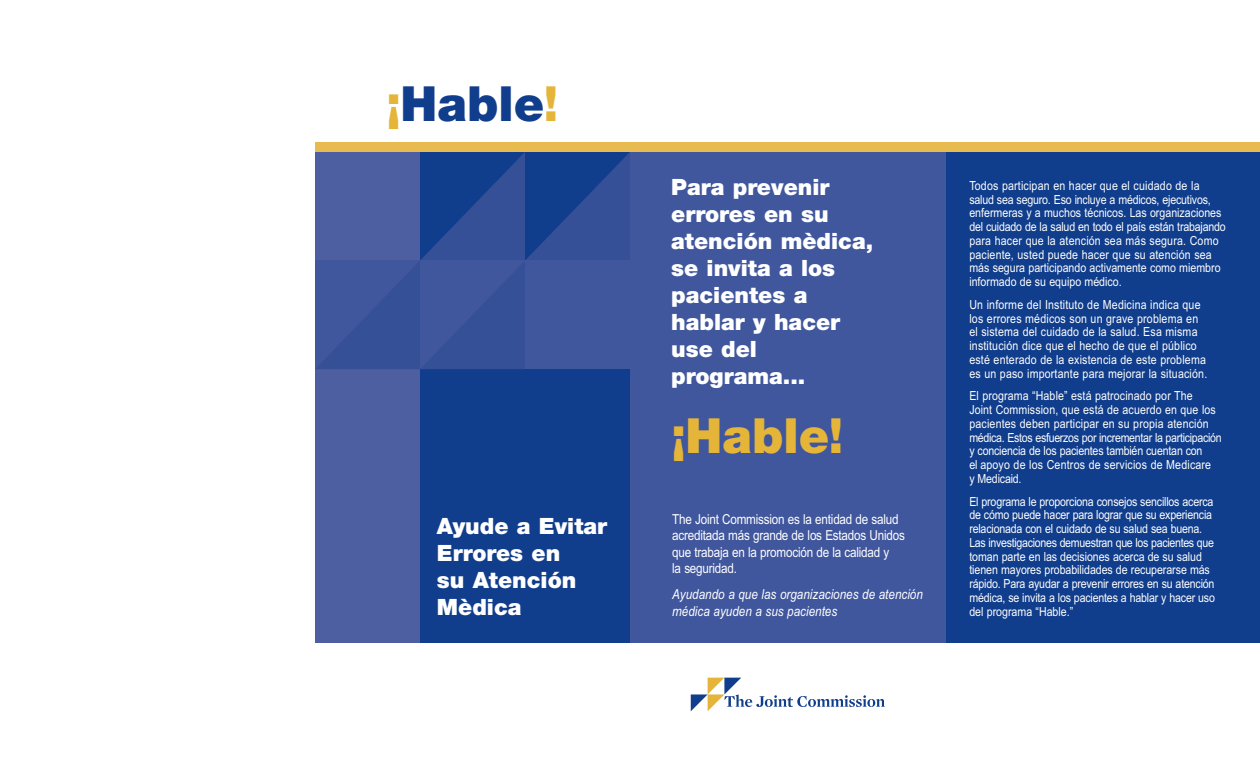
<style>
.page{position:relative;width:1260px;height:765px;background:#fff}
.page>*{position:absolute;margin:0;border:0;box-sizing:border-box;transform-origin:0 0}
.t1{font:900 48.5px "Helvetica Neue";color:#e5b53a;scale:.9 1}
.t2{font:900 48.5px "Helvetica Neue";color:#103d8c}
.t3{font:900 22.5px/27px "Helvetica Neue";color:#fff}
.t4{font:13.75px/16.6px "Arial";letter-spacing:-.015em;color:#fff;scale:.85 1}
.t5{font:italic 13.75px/16.6px "Arial";color:#fff;scale:.85 1}
.t6{font:12.5px/13.8px "Arial";color:#fff;scale:.85 1}
.s1{color:#e5b53a}
</style>
<div class="page">
<div style="left:315px;top:142px;width:945px;height:112px;background:#e8bb50"></div>
<div style="left:316px;top:152px;width:944px;height:491px;background:#103d8c"></div>
<div style="left:630px;top:152px;width:315px;height:491px;background:#40569d"></div>
<svg style="left:691px;top:678px;width:194px;height:33px"></svg>
<div style="left:315px;top:152px;width:105px;height:491px;background:#4d5ea1"></div>
<svg style="left:315px;top:152px;width:315px;height:217px"></svg>
<h1 class="t2" style="left:387px;top:87px;width:173px"><span class="s1">¡</span>Hable<span class="s1">!</span></h1>
<h2 class="t3" style="left:437px;top:515px;width:172px">Ayude a Evitar<br>Errores en<br>su Atención<br>Mèdica</h2>
<h2 class="t3" style="left:671px;top:176px;width:204px">Para prevenir errores en su atención mèdica, se invita a los pacientes a hablar y hacer use del programa...</h2>
<h1 class="t1" style="left:672px;top:418px;width:192px">¡Hable!</h1>
<p class="t4" style="left:672px;top:510px;width:275px">The Joint Commission es la entidad de salud acreditada más grande de los Estados Unidos que trabaja en la promoción de la calidad y<br>la seguridad.</p>
<p class="t5" style="left:672px;top:586px;width:296px">Ayudando a que las organizaciones de atención médica ayuden a sus pacientes</p>
<p class="t6" style="left:969px;top:179px;width:303px">Todos participan en hacer que el cuidado de la salud sea seguro. Eso incluye a médicos, ejecutivos, enfermeras y a muchos técnicos. Las organizaciones del cuidado de la salud en todo el país están trabajando para hacer que la atención sea más segura. Como paciente, usted puede hacer que su atención sea más segura participando activamente como miembro informado de su equipo médico.</p>
<p class="t6" style="left:969px;top:298px;width:281px">Un informe del Instituto de Medicina indica que los errores médicos son un grave problema en el sistema del cuidado de la salud. Esa misma institución dice que el hecho de que el público esté enterado de la existencia de este problema es un paso importante para mejorar la situación.</p>
<p class="t6" style="left:969px;top:389px;width:298px">El programa “Hable” está patrocinado por The<br>Joint Commission, que está de acuerdo en que los pacientes deben participar en su propia atención médica. Estos esfuerzos por incrementar la participación y conciencia de los pacientes también cuentan con<br>el apoyo de los Centros de servicios de Medicare<br>y Medicaid.</p>
<p class="t6" style="left:969px;top:494px;width:290px">El programa le proporciona consejos sencillos acerca de cómo puede hacer para lograr que su experiencia relacionada con el cuidado de su salud sea buena.<br>Las investigaciones demuestran que los pacientes que toman parte en las decisiones acerca de su salud tienen mayores probabilidades de recuperarse más rápido. Para ayudar a prevenir errores en su atención médica, se invita a los pacientes a hablar y hacer uso del programa “Hable.”</p>
</div>
